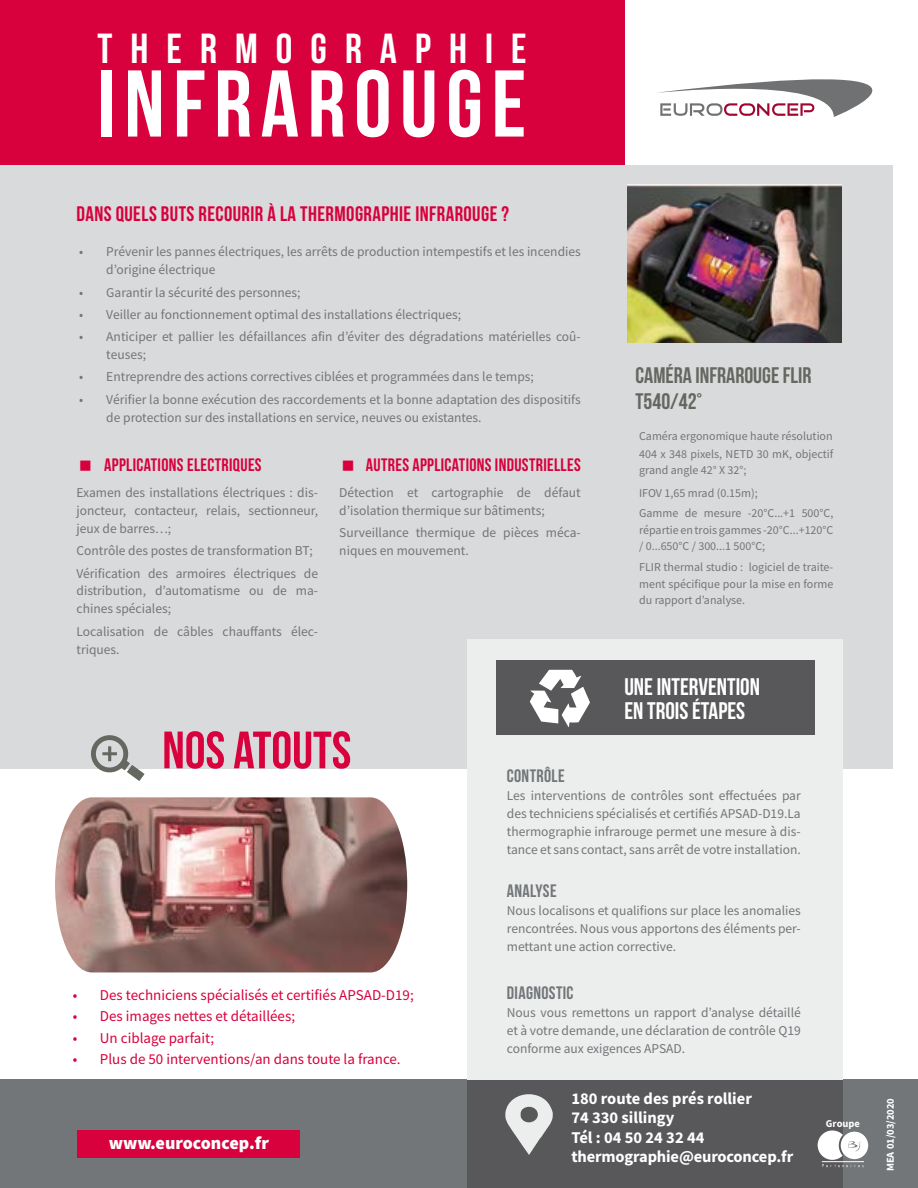
<style>
.page{position:relative;width:918px;height:1188px;background:#fff}
.page>*{position:absolute;margin:0;border:0;box-sizing:border-box;transform-origin:0 0}
.t1{font:94.5px "Bebas Neue";letter-spacing:.09em;color:#fff}
.t2{font:52.5px "Bebas Neue";color:#d8003d}
.t3{font:42px "Bebas Neue";letter-spacing:.43em;color:#fff}
.t4{font:24px/24px "Bebas Neue";color:#fff}
.t5{font:22.5px/25.5px "Bebas Neue";color:#656761}
.t6{font:21px "Bebas Neue";letter-spacing:.02em;color:#d8003c}
.t7{font:18px "Bebas Neue";letter-spacing:.02em;color:#d8003c}
.t8{font:18px "Bebas Neue";letter-spacing:.02em;color:#727678}
.t9{font:900 18px "Source Sans Pro";color:#fff}
.t10{font:700 16.5px/19.5px "Source Sans Pro";color:#fff}
.t11{font:15px "Source Sans Pro";color:#d8003d}
.t12{font:13.5px/18px "Source Sans Pro";color:#727678}
.t13{font:12px/16.5px "Source Sans Pro";color:#727678}
.t14{font:700 10.5px "Source Sans Pro";color:#fff}
</style>
<div class="page">
<div style="left:0;top:165px;width:893px;height:604px;background:#d9dadb"></div>
<div style="left:0;top:1080px;width:918px;height:108px;background:#727678"></div>
<svg style="left:91px;top:735px;width:54px;height:46px"></svg>
<div style="left:77px;top:1130px;width:223px;height:27px;background:#d8003d"></div>
<svg style="left:658px;top:79px;width:215px;height:38px"></svg>
<div style="left:468px;top:1080px;width:375px;height:108px;background:#58585a"></div>
<svg style="left:505px;top:1094px;width:48px;height:61px"></svg>
<img style="left:628px;top:185px;width:214px;height:157px">
<img style="left:55px;top:797px;width:352px;height:175px">
<div style="left:468px;top:639px;width:375px;height:441px;background:#eceded"></div>
<div style="left:496px;top:661px;width:319px;height:74px;background:#58585a"></div>
<div style="left:0;top:0;width:624px;height:165px;background:#d8003d"></div>
<svg style="left:530px;top:670px;width:60px;height:57px"></svg>
<svg style="left:818px;top:1130px;width:50px;height:37px"></svg>
<h3 class="t3" style="left:98px;top:26px;width:430px">THERMOGRAPHIE</h3>
<h1 class="t1" style="left:98px;top:52px;width:430px">INFRAROUGE</h1>
<h3 class="t6" style="left:77px;top:203px;width:434px">DANS QUELS BUTS RECOURIR À LA THERMOGRAPHIE INFRAROUGE ?</h3>
<p class="t12" style="left:106px;top:243px;width:476px;text-indent:-27px">• Prévenir les pannes électriques, les arrêts de production intempestifs et les incendies d’origine électrique</p>
<p class="t12" style="left:79px;top:283px;width:223px">• Garantir la sécurité des personnes;</p>
<p class="t12" style="left:79px;top:305px;width:384px">• Veiller au fonctionnement optimal des installations électriques;</p>
<p class="t12" style="left:106px;top:328px;width:476px;text-indent:-27px">• Anticiper et pallier les défaillances afin d’éviter des dégradations matérielles coû&shy;teuses;</p>
<p class="t12" style="left:79px;top:368px;width:456px">• Entreprendre des actions correctives ciblées et programmées dans le temps;</p>
<p class="t12" style="left:106px;top:390px;width:476px;text-indent:-27px">• Vérifier la bonne exécution des raccordements et la bonne adaptation des dispositifs de protection sur des installations en service, neuves ou existantes.</p>
<h3 class="t7" style="left:104px;top:454px;width:159px">APPLICATIONS ELECTRIQUES</h3>
<p class="t12" style="left:77px;top:483px;width:243px;text-align:justify">Examen des installations électriques : dis&shy;joncteur, contacteur, relais, sectionneur, jeux de barres…;</p>
<p class="t12" style="left:77px;top:540px;width:243px;line-height:22.2px">Contrôle des postes de transformation BT;<br>Vérification des armoires électriques de</p>
<p class="t12" style="left:77px;top:582px;width:243px">distribution, d’automatisme ou de ma&shy;chines spéciales;</p>
<p class="t12" style="left:77px;top:622px;width:243px">Localisation de câbles chauffants élec&shy;triques.</p>
<h3 class="t7" style="left:366px;top:454px;width:216px">AUTRES APPLICATIONS INDUSTRIELLES</h3>
<p class="t12" style="left:339px;top:483px;width:243px">Détection et cartographie de défaut d’isolation thermique sur bâtiments;</p>
<p class="t12" style="left:339px;top:524px;width:243px">Surveillance thermique de pièces méca&shy;niques en mouvement.</p>
<h3 class="t5" style="left:636px;top:363px;width:177px">CAMÉRA INFRAROUGE FLIR<br>T540/42°</h3>
<p class="t13" style="left:639px;top:427px;width:196px;line-height:17.7px">Caméra ergonomique haute résolution<br>404 x 348 pixels, NETD 30 mK, objectif</p>
<p class="t13" style="left:639px;top:459px;width:120px;line-height:22.2px">grand angle 42° X 32°;<br>IFOV 1,65 mrad (0.15m);</p>
<p class="t13" style="left:639px;top:505px;width:196px;text-align:justify">Gamme de mesure -20°C...+1 500°C, répartie en trois gammes -20°C...+120°C / 0...650°C / 300...1 500°C;</p>
<p class="t13" style="left:639px;top:559px;width:196px;text-align:justify">FLIR thermal studio : logiciel de traite&shy;ment spécifique pour la mise en forme du rapport d’analyse.</p>
<h3 class="t4" style="left:624px;top:674px;width:137px">UNE INTERVENTION<br>EN TROIS ÉTAPES</h3>
<h2 class="t2" style="left:162px;top:721px;width:191px">NOS ATOUTS</h2>
<p class="t11" style="left:73px;top:985px;width:342px">• Des techniciens spécialisés et certifiés APSAD-D19;</p>
<p class="t11" style="left:73px;top:1007px;width:224px">• Des images nettes et détaillées;</p>
<p class="t11" style="left:73px;top:1028px;width:143px">• Un ciblage parfait;</p>
<p class="t11" style="left:73px;top:1050px;width:329px">• Plus de 50 interventions/an dans toute la france.</p>
<h3 class="t9" style="left:109px;top:1131px;width:162px">www.euroconcep.fr</h3>
<h3 class="t8" style="left:507px;top:766px;width:59px">CONTRÔLE</h3>
<p class="t12" style="left:507px;top:787px;width:295px;text-align:justify">Les interventions de contrôles sont effectuées par des techniciens spécialisés et certifiés APSAD-D19.La thermographie infrarouge permet une mesure à dis&shy;tance et sans contact, sans arrêt de votre installation.</p>
<h3 class="t8" style="left:507px;top:881px;width:51px">ANALYSE</h3>
<p class="t12" style="left:507px;top:902px;width:295px;text-align:justify">Nous localisons et qualifions sur place les anomalies rencontrées. Nous vous apportons des éléments per&shy;mettant une action corrective.</p>
<h3 class="t8" style="left:507px;top:983px;width:68px">DIAGNOSTIC</h3>
<p class="t12" style="left:507px;top:1003px;width:296px;text-align:justify">Nous vous remettons un rapport d’analyse détaillé et à votre demande, une déclaration de contrôle Q19 conforme aux exigences APSAD.</p>
<p class="t10" style="left:571px;top:1088px;width:223px">180 route des prés rollier<br>74 330 sillingy<br>Tél : 04 50 24 32 44 thermographie@euroconcep.fr</p>
<p class="t14" style="left:826px;top:1117px;width:36px">Groupe</p>
<p class="t14" style="left:883px;top:1171px;width:75px;rotate:-90deg">MEA 01/03/2020</p>
</div>
